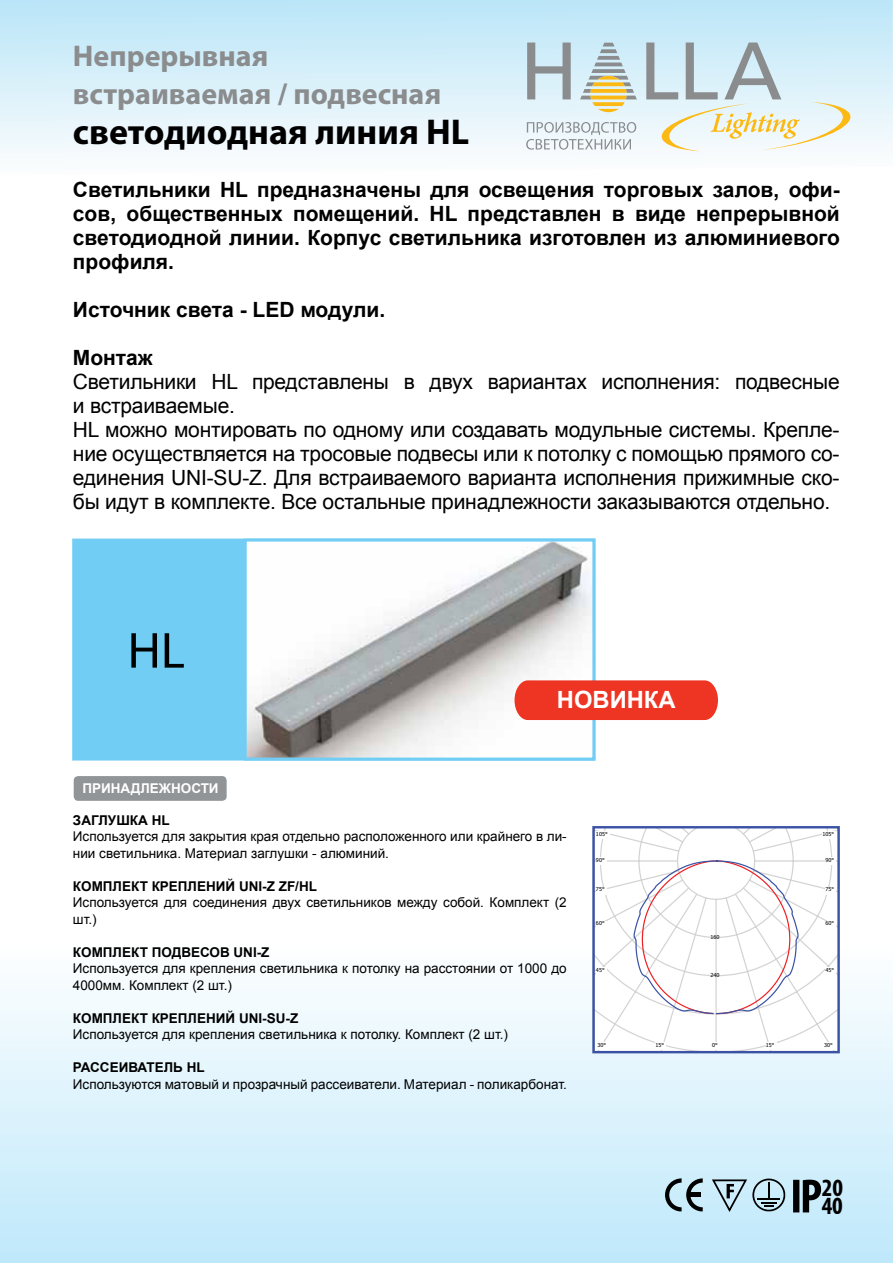
<style>
.page{position:relative;width:893px;height:1263px;background:#fff}
.page>*{position:absolute;margin:0;border:0;box-sizing:border-box;transform-origin:0 0}
.t1{font:51px "Myriad Pro";color:#000}
.t2{font:700 36px "Myriad Pro";color:#000}
.t3{font:700 30px/37.5px "Myriad Pro";color:#8a8c8e}
.t4{font:700 condensed 24.9px "Myriad Pro";color:#000}
.t5{font:700 23.7px "Arial";color:#fff}
.t6{font:21px/24px "Arial";letter-spacing:-.01em;color:#000}
.t7{font:700 21px/24px "Arial";color:#000;text-align:justify}
.t8{font:13.5px/16.5px "Arial";color:#000}
.t9{font:700 13.5px "Arial";color:#000}
.t10{font:700 13.5px "Arial";color:#fff}
.t11{font:5.4px "Tahoma";color:#010101}
</style>
<div class="page">
<svg style="left:527px;top:43px;width:44px;height:56px;background:#b3c2c9"></svg>
<svg style="left:580px;top:43px;width:57px;height:69px;background:#d0d6c4"></svg>
<svg style="left:646px;top:43px;width:204px;height:108px;background:#d9e5e2"></svg>
<svg style="left:526px;top:122px;width:110px;height:28px"></svg>
<div style="left:72px;top:538px;width:523px;height:222px;background:#72cdf4;border:3px solid #72cdf4"></div>
<img style="left:248px;top:542px;width:343px;height:214px">
<div style="left:244px;top:538px;width:351px;height:222px;border:3px solid #72cdf4"></div>
<div style="left:514px;top:680px;width:204px;height:40px;background:#ee3524"></div>
<div style="left:74px;top:776px;width:153px;height:25px;background:#919598;border-radius:4px"></div>
<svg style="left:595px;top:829px;width:242px;height:221px"></svg>
<svg style="left:632px;top:860px;width:168px;height:155px"></svg>
<div style="left:766px;top:1042px;width:10px;height:8px;background:#fff"></div>
<div style="left:824px;top:1042px;width:11px;height:8px;background:#fff"></div>
<div style="left:825px;top:967px;width:11px;height:8px;background:#fff"></div>
<div style="left:825px;top:921px;width:11px;height:7px;background:#fff"></div>
<div style="left:825px;top:887px;width:11px;height:7px;background:#fff"></div>
<div style="left:825px;top:857px;width:11px;height:8px;background:#fff"></div>
<div style="left:822px;top:831px;width:14px;height:8px;background:#fff"></div>
<div style="left:596px;top:831px;width:14px;height:8px;background:#fff"></div>
<div style="left:596px;top:857px;width:11px;height:8px;background:#fff"></div>
<div style="left:596px;top:887px;width:11px;height:7px;background:#fff"></div>
<div style="left:596px;top:921px;width:11px;height:7px;background:#fff"></div>
<div style="left:596px;top:967px;width:11px;height:8px;background:#fff"></div>
<div style="left:597px;top:1042px;width:11px;height:8px;background:#fff"></div>
<div style="left:656px;top:1042px;width:10px;height:8px;background:#fff"></div>
<div style="left:712px;top:1042px;width:8px;height:8px;background:#fff"></div>
<div style="left:592px;top:826px;width:248px;height:227px;border:2px solid #3a53a4"></div>
<svg style="left:665px;top:1178px;width:38px;height:33px"></svg>
<hr style="left:690px;top:1192px;width:11px;height:4px;background:#000">
<svg style="left:712px;top:1178px;width:73px;height:34px;background:#9eb8c3"></svg>
<svg style="left:793px;top:1179px;width:28px;height:33px"></svg>
<h3 class="t3" style="left:73px;top:36px;width:370px">Непрерывная встраиваемая / подвесная</h3>
<h2 class="t2" style="left:73px;top:108px;width:398px">светодиодная линия HL</h2>
<h3 class="t7" style="left:73px;top:179px;width:768px">Светильники HL предназначены для освещения торговых залов, офи&shy;сов, общественных помещений. HL представлен в виде непрерывной светодиодной линии. Корпус светильника изготовлен из алюминиевого профиля.</h3>
<h3 class="t7" style="left:73px;top:299px;width:314px">Источник света - LED модули.</h3>
<h3 class="t7" style="left:73px;top:347px;width:81px">Монтаж</h3>
<p class="t6" style="left:73px;top:370px;width:768px">Светильники HL представлены в двух вариантах исполнения: подвесные и встраиваемые.<br>HL можно монтировать по одному или создавать модульные системы. Крепле&shy;ние осуществляется на тросовые подвесы или к потолку с помощью прямого со&shy;единения UNI-SU-Z. Для встраиваемого варианта исполнения прижимные ско&shy;бы идут в комплекте. Все остальные принадлежности заказываются отдельно.</p>
<h1 class="t1" style="left:128px;top:619px;width:59px">HL</h1>
<p class="t10" style="left:82px;top:779px;width:138px">ПРИНАДЛЕЖНОСТИ</p>
<h3 class="t5" style="left:557px;top:684px;width:120px">НОВИНКА</h3>
<p class="t9" style="left:73px;top:811px;width:98px">Заглушка HL</p>
<p class="t8" style="left:73px;top:828px;width:495px">Используется для закрытия края отдельно расположенного или крайнего в ли&shy;нии светильника. Материал заглушки - алюминий.</p>
<p class="t9" style="left:73px;top:877px;width:19px">Комплект</p>
<p class="t9" style="left:152px;top:877px;width:10px">креплени</p>
<p class="t9" style="left:226px;top:877px;width:93px">й UNI-Z ZF/HL</p>
<p class="t8" style="left:73px;top:894px;width:495px">Используется для соединения двух светильников между собой. Комплект (2 шт.)</p>
<p class="t9" style="left:73px;top:943px;width:19px">Комплект</p>
<p class="t9" style="left:152px;top:943px;width:11px">подвесов</p>
<p class="t9" style="left:234px;top:943px;width:37px">UNI-Z</p>
<p class="t8" style="left:73px;top:960px;width:495px">Используется для крепления светильника к потолку на расстоянии от 1000 до<br>4000мм. Комплект (2 шт.)</p>
<p class="t9" style="left:73px;top:1009px;width:19px">Комплект</p>
<p class="t9" style="left:152px;top:1009px;width:10px">креплени</p>
<p class="t9" style="left:226px;top:1009px;width:74px">й UNI-SU-Z</p>
<p class="t8" style="left:73px;top:1026px;width:436px">Используется для крепления светильника к потолку. Комплект (2 шт.)</p>
<p class="t9" style="left:73px;top:1058px;width:18px">Рассеивател</p>
<p class="t9" style="left:173px;top:1058px;width:33px">ь HL</p>
<p class="t8" style="left:73px;top:1076px;width:495px">Используются матовый и прозрачный рассеиватели. Материал - поликарбонат.</p>
<p class="t11" style="left:596px;top:830px;width:13px">105°</p>
<p class="t11" style="left:822px;top:830px;width:13px">105°</p>
<p class="t11" style="left:596px;top:856px;width:10px">90°</p>
<p class="t11" style="left:596px;top:885px;width:10px">75°</p>
<p class="t11" style="left:596px;top:919px;width:10px">60°</p>
<p class="t11" style="left:825px;top:856px;width:10px">90°</p>
<p class="t11" style="left:825px;top:885px;width:10px">75°</p>
<p class="t11" style="left:825px;top:919px;width:10px">60°</p>
<p class="t11" style="left:596px;top:966px;width:10px">45°</p>
<p class="t11" style="left:710px;top:933px;width:11px">160</p>
<p class="t11" style="left:710px;top:971px;width:11px">240</p>
<p class="t11" style="left:597px;top:1041px;width:10px">30°</p>
<p class="t11" style="left:656px;top:1041px;width:10px">15°</p>
<p class="t11" style="left:712px;top:1041px;width:7px">0°</p>
<p class="t11" style="left:825px;top:966px;width:10px">45°</p>
<p class="t11" style="left:766px;top:1041px;width:10px">15°</p>
<p class="t11" style="left:824px;top:1041px;width:10px">30°</p>
<h3 class="t4" style="left:822px;top:1172px;width:23px">20</h3>
<h3 class="t4" style="left:822px;top:1190px;width:23px">40</h3>
</div>
